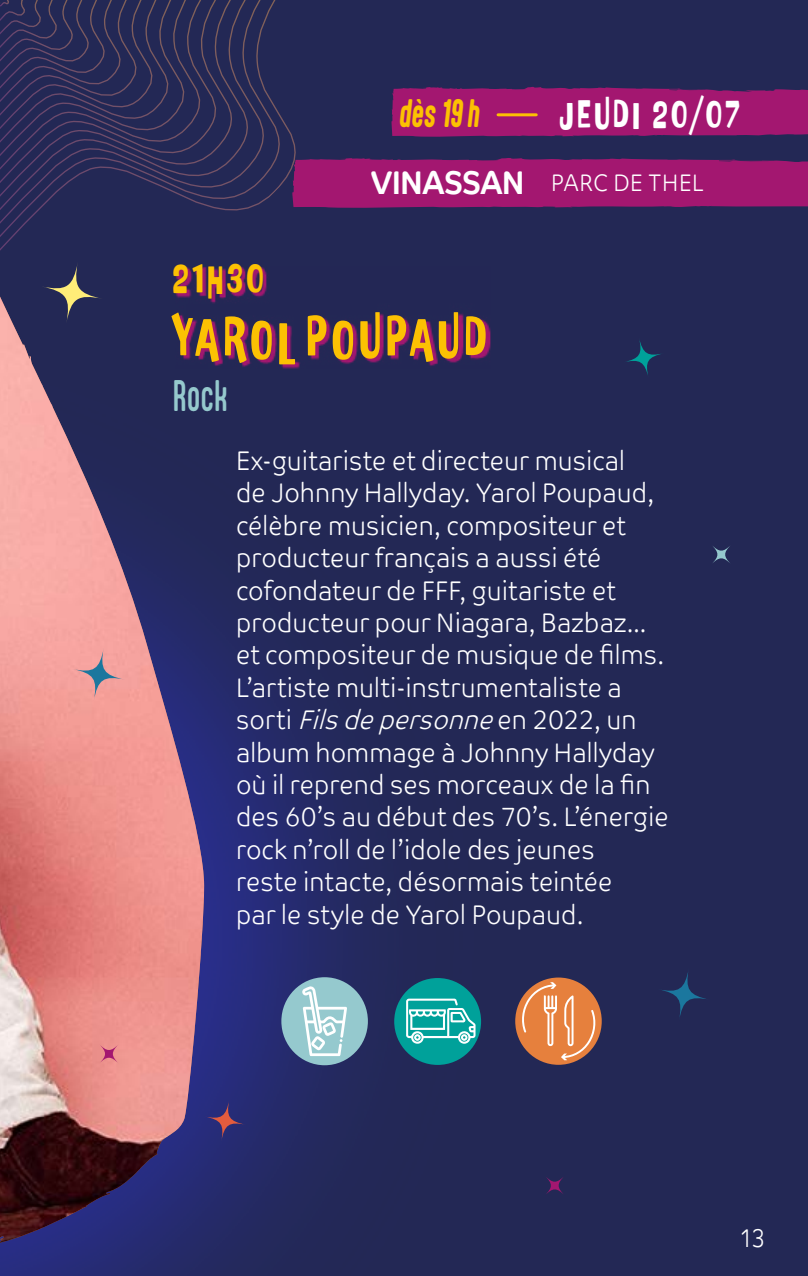
<style>
.page{position:relative;width:808px;height:1276px;background:#fff}
.page>*{position:absolute;margin:0;border:0;box-sizing:border-box;transform-origin:0 0}
.t1{font:700 63.6px "P22 Nudgewink Pro";letter-spacing:.095em;color:#fcc103;scale:.8 1}
.t2{font:700 47.7px "P22 Nudgewink Pro";letter-spacing:.1em;color:#fcc103;scale:.8 1}
.t3{font:700 45px "P22 Nudgewink Pro";letter-spacing:.1em;color:#fff;scale:.8 1}
.t4{font:500 37.5px "Aptly";color:#95c9cd;scale:.8 1}
.t5{font:italic 700 33.6px "Aptly";color:#fcc103;scale:.8 1}
.t6{font:700 33px "Co Text";letter-spacing:-.03em;color:#fff;scale:.9 1}
.t7{font:300 27px/32.4px "Co Text";letter-spacing:.005em;color:#fff;scale:.9 1}
.t8{font:300 26.4px "Co Text";color:#fff;scale:.8 1}
.t9{font:300 24px "Co Text";letter-spacing:.025em;color:#fff;scale:.9 1}
.s1{font-style:italic}
</style>
<div class="page">
<img style="left:0;top:0;width:808px;height:1276px">
<img style="left:0;top:338px;width:204px;height:904px">
<svg style="left:391px;top:87px;width:417px;height:50px;background:#99186d"></svg>
<svg style="left:328px;top:158px;width:480px;height:50px;background:#9b176e"></svg>
<svg style="left:175px;top:266px;width:315px;height:102px;background:#3f235a"></svg>
<div style="left:394px;top:978px;width:87px;height:87px;background:#00a19a;border-radius:50%"></div>
<svg style="left:406px;top:998px;width:69px;height:46px"></svg>
<div style="left:515px;top:977px;width:87px;height:87px;background:#e6803d;border-radius:50%"></div>
<svg style="left:520px;top:982px;width:77px;height:78px"></svg>
<svg style="left:711px;top:544px;width:20px;height:20px"></svg>
<svg style="left:99px;top:1043px;width:20px;height:21px"></svg>
<svg style="left:204px;top:1099px;width:42px;height:42px;background:#3f326f"></svg>
<svg style="left:72px;top:647px;width:53px;height:54px;background:#d89b9d"></svg>
<svg style="left:657px;top:967px;width:53px;height:54px;background:#21325e"></svg>
<svg style="left:623px;top:337px;width:41px;height:41px"></svg>
<svg style="left:0;top:0;width:328px;height:338px;background:#3e285b"></svg>
<svg style="left:0;top:0;width:310px;height:319px;background:#2f2858"></svg>
<svg style="left:0;top:0;width:293px;height:301px;background:#332e57"></svg>
<svg style="left:0;top:0;width:275px;height:283px;background:#302957"></svg>
<div style="left:0;top:0;width:257px;height:264px;background:#232855"></div>
<svg style="left:0;top:0;width:239px;height:246px;background:#272a55"></svg>
<svg style="left:0;top:0;width:222px;height:227px;background:#282a55"></svg>
<svg style="left:0;top:0;width:204px;height:209px;background:#292b56"></svg>
<svg style="left:0;top:0;width:186px;height:191px;background:#2c2c57"></svg>
<div style="left:281px;top:977px;width:87px;height:88px;background:#95c9ce;border-radius:50%"></div>
<svg style="left:302px;top:986px;width:45px;height:70px"></svg>
<hr style="left:498px;top:113px;width:38px;height:3px;background:#fcc103">
<svg style="left:545px;top:1175px;width:20px;height:20px"></svg>
<p class="t5" style="left:400px;top:92px;width:103px">dès 19 h</p>
<p class="t6" style="left:371px;top:163px;width:172px">VINASSAN</p>
<h2 class="t2" style="left:173px;top:252px;width:115px">21H30</h2>
<h1 class="t1" style="left:173px;top:301px;width:394px">YAROL POUPAUD</h1>
<h3 class="t4" style="left:173px;top:372px;width:70px">Rock</h3>
<h3 class="t3" style="left:560px;top:89px;width:227px">JEUDI 20/07</h3>
<p class="t9" style="left:551px;top:169px;width:171px">PARC DE THEL</p>
<p class="t7" style="left:236px;top:444px;width:482px">Ex-guitariste et directeur musical<br>de Johnny Hallyday. Yarol Poupaud, célèbre musicien, compositeur et producteur français a aussi été cofondateur de FFF, guitariste et producteur pour Niagara, Bazbaz… et compositeur de musique de films.<br>L’artiste multi-instrumentaliste a<br>s o r t i <span class="s1">Filsdepersonne</span>e n 2 0 2 2 , u n album hommage à Johnny Hallyday où il reprend ses morceaux de la fin des 60’s au début des 70’s. L’énergie rock n’roll de l’idole des jeunes<br>reste intacte, désormais teintée<br>par le style de Yarol Poupaud.</p>
<p class="t8" style="left:739px;top:1223px;width:34px">13</p>
</div>
